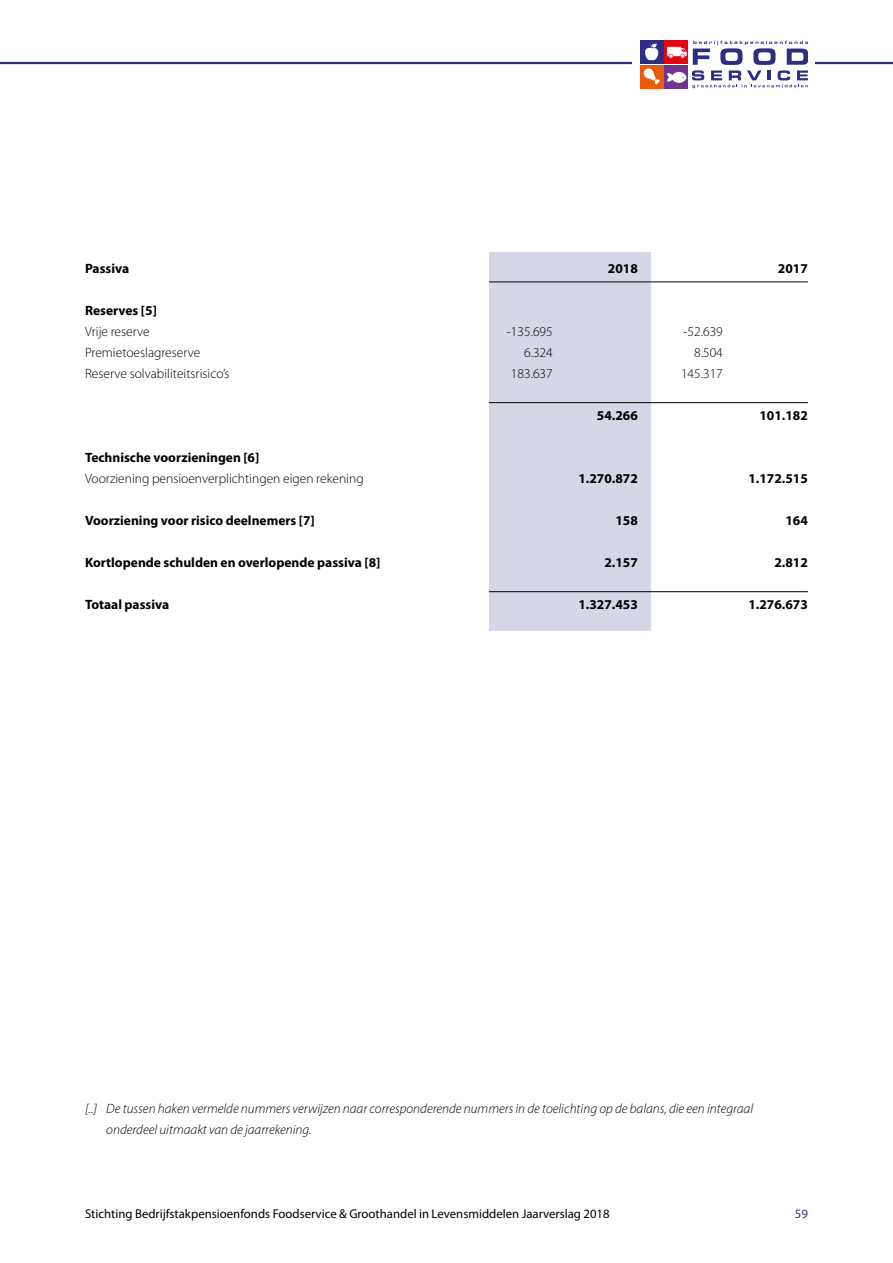
<style>
.page{position:relative;width:893px;height:1263px;background:#fff}
.page>*{position:absolute;margin:0;border:0;box-sizing:border-box;transform-origin:0 0}
.t1{font:700 13.5px "Myriad Pro";color:#000}
.t2{font:300 13.5px "Myriad Pro";color:#000}
.t3{font:italic 300 13.5px/21px "Myriad Pro";color:#000}
.t4{font:12.75px "Myriad Pro";color:#000}
.t5{font:12.75px "Myriad Pro";color:#2d2e83}
</style>
<div class="page">
<hr style="left:0;top:62px;width:893px;height:2px;background:#2d2e83">
<svg style="left:632px;top:54px;width:183px;height:18px"></svg>
<div style="left:641px;top:40px;width:22px;height:24px;background:#2d2e83"></div>
<div style="left:641px;top:65px;width:22px;height:23px;background:#ea5b0b"></div>
<div style="left:665px;top:40px;width:23px;height:24px;background:#e30613"></div>
<svg style="left:643px;top:68px;width:17px;height:16px"></svg>
<div style="left:665px;top:65px;width:23px;height:23px;background:#6c368c"></div>
<svg style="left:667px;top:41px;width:141px;height:47px"></svg>
<svg style="left:645px;top:44px;width:13px;height:17px"></svg>
<div style="left:489px;top:252px;width:162px;height:378px;background:#d5d7e6"></div>
<hr style="left:489px;top:282px;width:319px;height:1px;background:#000">
<hr style="left:489px;top:402px;width:319px;height:1px;background:#000">
<hr style="left:489px;top:591px;width:319px;height:1px;background:#000">
<p class="t1" style="left:85px;top:260px;width:46px">Passiva</p>
<p class="t1" style="left:608px;top:260px;width:31px">2018</p>
<p class="t1" style="left:778px;top:260px;width:31px">2017</p>
<p class="t1" style="left:85px;top:302px;width:73px">Reserves [5]</p>
<p class="t2" style="left:85px;top:323px;width:66px">Vrije reserve</p>
<p class="t2" style="left:507px;top:323px;width:47px">-135.695</p>
<p class="t2" style="left:684px;top:323px;width:41px">-52.639</p>
<p class="t2" style="left:85px;top:344px;width:117px">Premietoeslagreserve</p>
<p class="t2" style="left:524px;top:344px;width:30px">6.324</p>
<p class="t2" style="left:694px;top:344px;width:30px">8.504</p>
<p class="t2" style="left:85px;top:365px;width:146px">Reserve solvabiliteitsrisico’s</p>
<p class="t2" style="left:511px;top:365px;width:43px">183.637</p>
<p class="t2" style="left:681px;top:365px;width:43px">145.317</p>
<p class="t1" style="left:597px;top:407px;width:42px">54.266</p>
<p class="t1" style="left:759px;top:407px;width:50px">101.182</p>
<p class="t1" style="left:85px;top:449px;width:176px">Technische voorzieningen [6]</p>
<p class="t2" style="left:85px;top:470px;width:280px">Voorziening pensioenverplichtingen eigen rekening</p>
<p class="t1" style="left:578px;top:470px;width:61px">1.270.872</p>
<p class="t1" style="left:748px;top:470px;width:61px">1.172.515</p>
<p class="t1" style="left:85px;top:512px;width:231px">Voorziening voor risico deelnemers [7]</p>
<p class="t1" style="left:615px;top:512px;width:24px">158</p>
<p class="t1" style="left:785px;top:512px;width:24px">164</p>
<p class="t1" style="left:85px;top:554px;width:297px">Kortlopende schulden en overlopende passiva [8]</p>
<p class="t1" style="left:604px;top:554px;width:35px">2.157</p>
<p class="t1" style="left:774px;top:554px;width:35px">2.812</p>
<p class="t1" style="left:85px;top:596px;width:86px">Totaal passiva</p>
<p class="t1" style="left:578px;top:596px;width:61px">1.327.453</p>
<p class="t1" style="left:748px;top:596px;width:61px">1.276.673</p>
<p class="t3" style="left:106px;top:1098px;width:648px;text-indent:-21px">[..] De tussen haken vermelde nummers verwijzen naar corresponderende nummers in de toelichting op de balans, die een integraal onderdeel uitmaakt van de jaarrekening.</p>
<p class="t4" style="left:85px;top:1206px;width:526px">Stichting Bedrijfstakpensioenfonds Foodservice &amp; Groothandel in Levensmiddelen Jaarverslag 2018</p>
<p class="t5" style="left:795px;top:1206px;width:15px">59</p>
</div>
